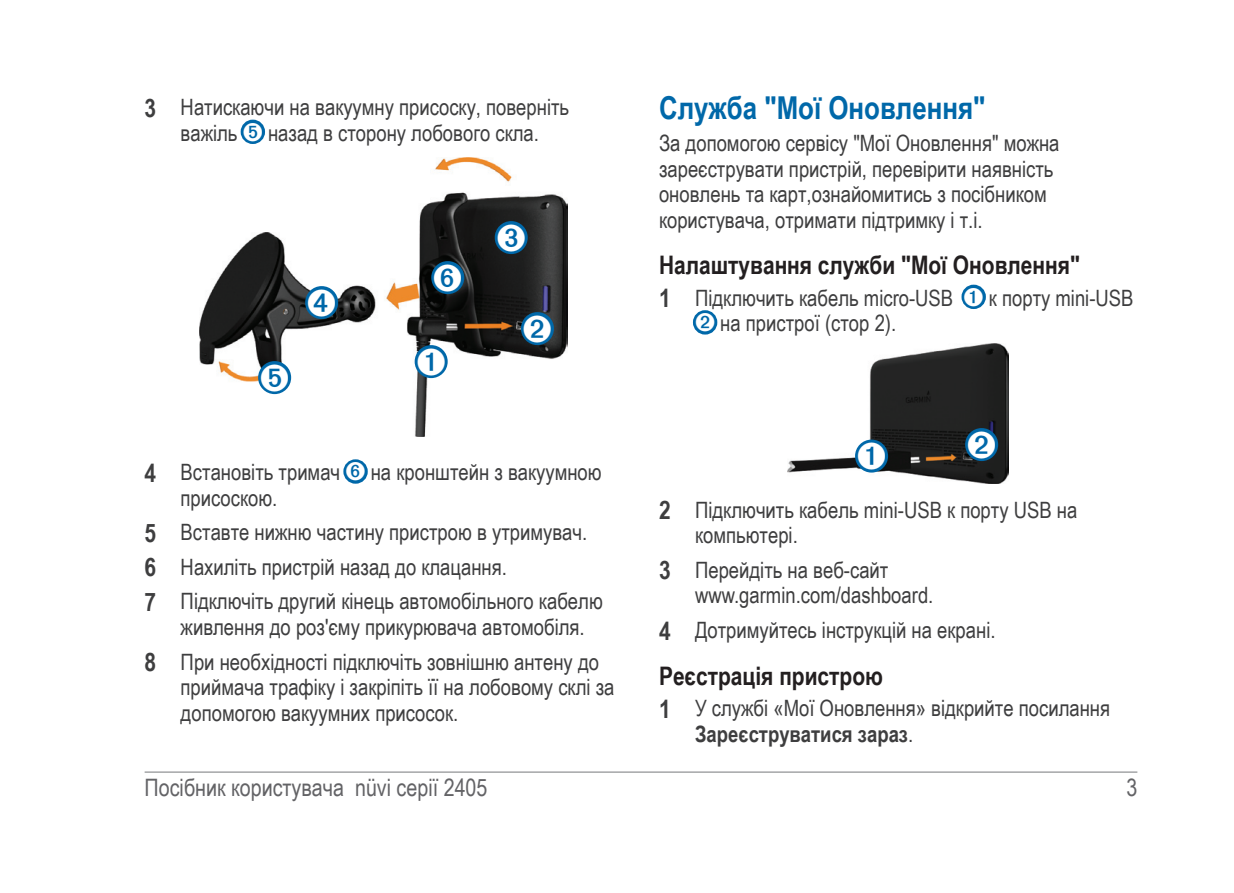
<style>
.page{position:relative;width:1234px;height:893px;background:#fff}
.page>*{position:absolute;margin:0;border:0;box-sizing:border-box;transform-origin:0 0}
.Heading_2__Chapter{font:700 31.5px "Arial Narrow";color:#0068a9}
.Heading_3__Section{font:700 25.5px "Arial Narrow";color:#231f20}
.t1{font:24px "Arial Narrow";color:#636366}
.Procedure{font:22.5px/25.5px "Arial Narrow";color:#3e3e3f}
.Body_Text{font:22.5px/25.5px "Arial Narrow";color:#3e3e3f}
.s1{font-weight:700;font-size:25.5px}
.s2{color:#fff}
.s3{font-weight:700}
</style>
<div class="page">
<hr style="left:145px;top:772px;width:992px;height:1px;background:#76787b">
<svg style="left:240px;top:119px;width:25px;height:25px"></svg>
<img style="left:200px;top:158px;width:367px;height:279px">
<svg style="left:343px;top:459px;width:25px;height:25px"></svg>
<svg style="left:961px;top:284px;width:25px;height:25px"></svg>
<svg style="left:693px;top:310px;width:25px;height:25px"></svg>
<img style="left:787px;top:343px;width:221px;height:140px">
<svg style="left:411px;top:342px;width:39px;height:39px"></svg>
<svg style="left:518px;top:309px;width:39px;height:39px;background:#134b6e"></svg>
<svg style="left:302px;top:283px;width:39px;height:39px;background:#376e90"></svg>
<svg style="left:491px;top:218px;width:39px;height:39px;background:#0d4568"></svg>
<svg style="left:255px;top:358px;width:39px;height:39px"></svg>
<svg style="left:428px;top:258px;width:39px;height:39px;background:#0c4567"></svg>
<svg style="left:851px;top:437px;width:39px;height:39px"></svg>
<svg style="left:961px;top:425px;width:39px;height:39px;background:#0e466a"></svg>
<p class="Procedure" style="left:145px;top:94px;width:426px;text-align:center"><span class="s1">3</span> Натискаючи на вакуумну присоску, поверніть важіль <span class="s2">➎</span> назад в сторону лобового скла.</p>
<p class="Heading_2__Chapter" style="left:659px;top:85px;width:328px">Служба "Мої Оновлення"</p>
<p class="Body_Text" style="left:659px;top:129px;width:402px">За допомогою сервісу "Мої Оновлення" можна зареєструвати пристрій, перевірити наявність оновлень та карт,ознайомитись з посібником користувача, отримати підтримку і т.і.</p>
<p class="Heading_3__Section" style="left:659px;top:246px;width:422px">Налаштування служби "Мої Оновлення"</p>
<p class="Procedure" style="left:695px;top:284px;width:440px;text-indent:-36px"><span class="s1">1</span> Підключить кабель micro-USB <span class="s2">➊</span> к порту mini-USB<br><span class="s2">➋</span> на пристрої (стор 2).</p>
<p class="Procedure" style="left:181px;top:459px;width:422px;text-indent:-36px"><span class="s1">4</span> Встановіть тримач <span class="s2">➏</span> на кронштейн з вакуумною присоскою.</p>
<p class="Procedure" style="left:145px;top:519px;width:444px"><span class="s1">5</span> Вставте нижню частину пристрою в утримувач.</p>
<p class="Procedure" style="left:145px;top:553px;width:364px"><span class="s1">6</span> Нахиліть пристрій назад до клацання.</p>
<p class="Procedure" style="left:181px;top:588px;width:423px;text-indent:-36px"><span class="s1">7</span> Підключіть другий кінець автомобільного кабелю живлення до роз'єму прикурювача автомобіля.</p>
<p class="Procedure" style="left:181px;top:648px;width:435px;text-indent:-36px"><span class="s1">8</span> При необхідності підключіть зовнішню антену до приймача трафіку і закріпіть її на лобовому склі за допомогою вакуумних присосок.</p>
<p class="Procedure" style="left:695px;top:496px;width:384px;text-indent:-36px"><span class="s1">2</span> Підключить кабель mini-USB к порту USB на компьютері.</p>
<p class="Procedure" style="left:695px;top:556px;width:240px;text-indent:-36px"><span class="s1">3</span> Перейдіть на веб-сайт www.garmin.com/dashboard.</p>
<p class="Procedure" style="left:659px;top:616px;width:338px"><span class="s1">4</span> Дотримуйтесь інструкцій на екрані.</p>
<p class="Heading_3__Section" style="left:659px;top:656px;width:225px">Реєстрація пристрою</p>
<p class="Procedure" style="left:695px;top:695px;width:416px;text-indent:-36px"><span class="s1">1</span> У службі «Мої Оновлення» відкрийте посилання<br><span class="s3">Зареєструватися зараз</span>.</p>
<p class="t1" style="left:145px;top:770px;width:344px">Посібник користувача nüvi серії 2405</p>
<p class="t1" style="left:1126px;top:770px;width:12px">3</p>
</div>
